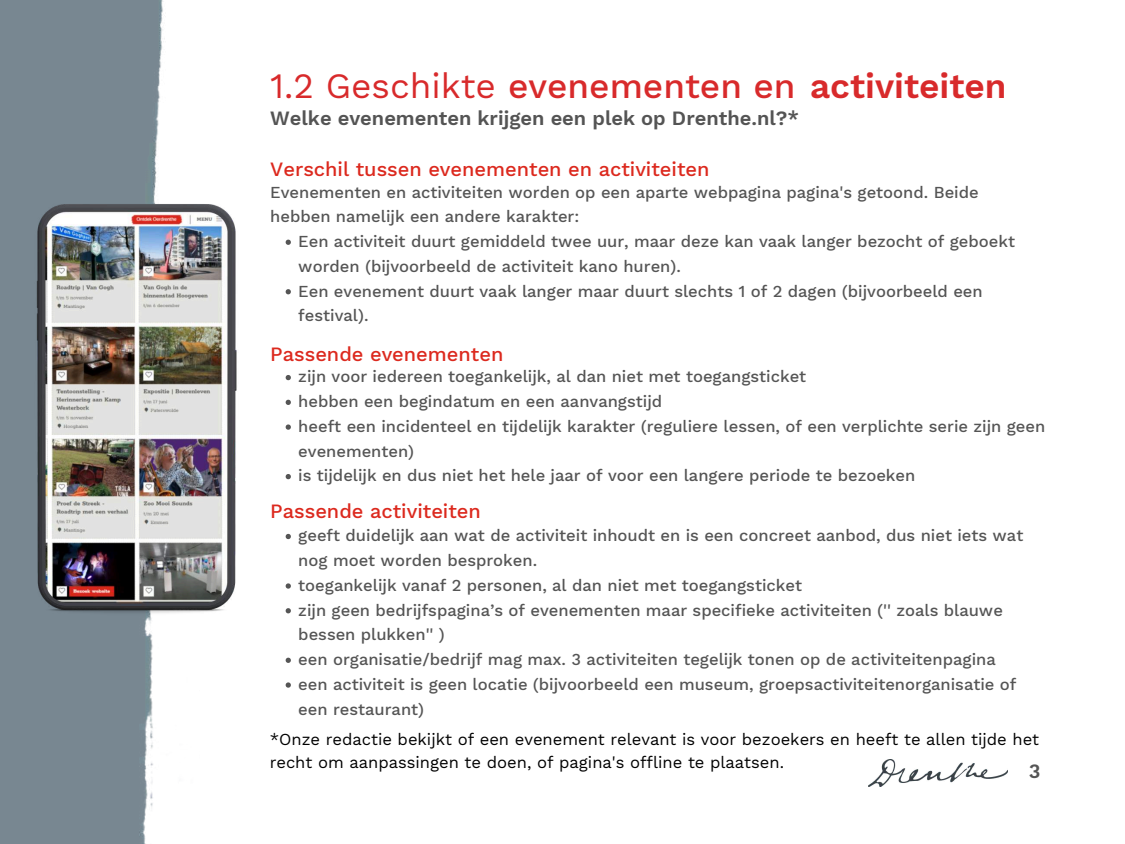
<style>
.page{position:relative;width:1125px;height:844px;background:#fff}
.page>*{position:absolute;margin:0;border:0;box-sizing:border-box;transform-origin:0 0}
.t1{font:500 35.1px "Work Sans";color:#d82a2b}
.t2{font:500 20px "Work Sans";color:#dc291e}
.t3{font:600 20px "Work Sans";color:#545454}
.t4{font:600 20px "Work Sans";color:#555}
.t5{font:500 16.5px/24.8px "Work Sans";color:#555}
.t6{font:16.5px/22.9px "Work Sans";color:#000}
.s1{font-weight:400}
.s2{font-weight:600}
</style>
<div class="page">
<img style="left:0;top:0;width:165px;height:844px">
<img style="left:0;top:135px;width:290px;height:546px">
<svg style="left:286px;top:240px;width:5px;height:5px"></svg>
<svg style="left:286px;top:289px;width:5px;height:5px"></svg>
<svg style="left:286px;top:375px;width:5px;height:5px"></svg>
<svg style="left:286px;top:400px;width:5px;height:5px"></svg>
<svg style="left:286px;top:424px;width:5px;height:6px"></svg>
<svg style="left:286px;top:474px;width:5px;height:5px"></svg>
<svg style="left:286px;top:534px;width:5px;height:5px"></svg>
<svg style="left:286px;top:583px;width:5px;height:5px"></svg>
<svg style="left:286px;top:608px;width:5px;height:5px"></svg>
<svg style="left:286px;top:657px;width:5px;height:6px"></svg>
<svg style="left:286px;top:682px;width:5px;height:5px"></svg>
<img style="left:869px;top:759px;width:138px;height:27px">
<h1 class="t1" style="left:270px;top:65px;width:739px"><span class="s1">1.2 Geschikte</span> evenementen en <span class="s2">activiteiten</span></h1>
<p class="t3" style="left:270px;top:107px;width:530px">Welke evenementen krijgen een plek op Drenthe.nl?*</p>
<p class="t2" style="left:270px;top:158px;width:441px">Verschil tussen evenementen en activiteiten</p>
<p class="t5" style="left:270px;top:180px;width:710px">Evenementen en activiteiten worden op een aparte webpagina pagina's getoond. Beide hebben namelijk een andere karakter:</p>
<p class="t5" style="left:298px;top:229px;width:718px">Een activiteit duurt gemiddeld twee uur, maar deze kan vaak langer bezocht of geboekt worden (bijvoorbeeld de activiteit kano huren).<br>Een evenement duurt vaak langer maar duurt slechts 1 of 2 dagen (bijvoorbeeld een festival).</p>
<p class="t2" style="left:270px;top:342px;width:235px">Passende evenementen</p>
<p class="t5" style="left:298px;top:364px;width:749px">zijn voor iedereen toegankelijk, al dan niet met toegangsticket<br>hebben een begindatum en een aanvangstijd<br>heeft een incidenteel en tijdelijk karakter (reguliere lessen, of een verplichte serie zijn geen evenementen)<br>is tijdelijk en dus niet het hele jaar of voor een langere periode te bezoeken</p>
<p class="t2" style="left:270px;top:499px;width:212px">Passende activiteiten</p>
<p class="t5" style="left:298px;top:523px;width:727px">geeft duidelijk aan wat de activiteit inhoudt en is een concreet aanbod, dus niet iets wat nog moet worden besproken.<br>toegankelijk vanaf 2 personen, al dan niet met toegangsticket<br>zijn geen bedrijfspagina’s of evenementen maar specifieke activiteiten ('' zoals blauwe bessen plukken'' )<br>een organisatie/bedrijf mag max. 3 activiteiten tegelijk tonen op de activiteitenpagina een activiteit is geen locatie (bijvoorbeeld een museum, groepsactiviteitenorganisatie of een restaurant)</p>
<p class="t6" style="left:270px;top:727px;width:771px">*Onze redactie bekijkt of een evenement relevant is voor bezoekers en heeft te allen tijde het recht om aanpassingen te doen, of pagina's offline te plaatsen.</p>
<p class="t4" style="left:1029px;top:760px;width:13px">3</p>
</div>
